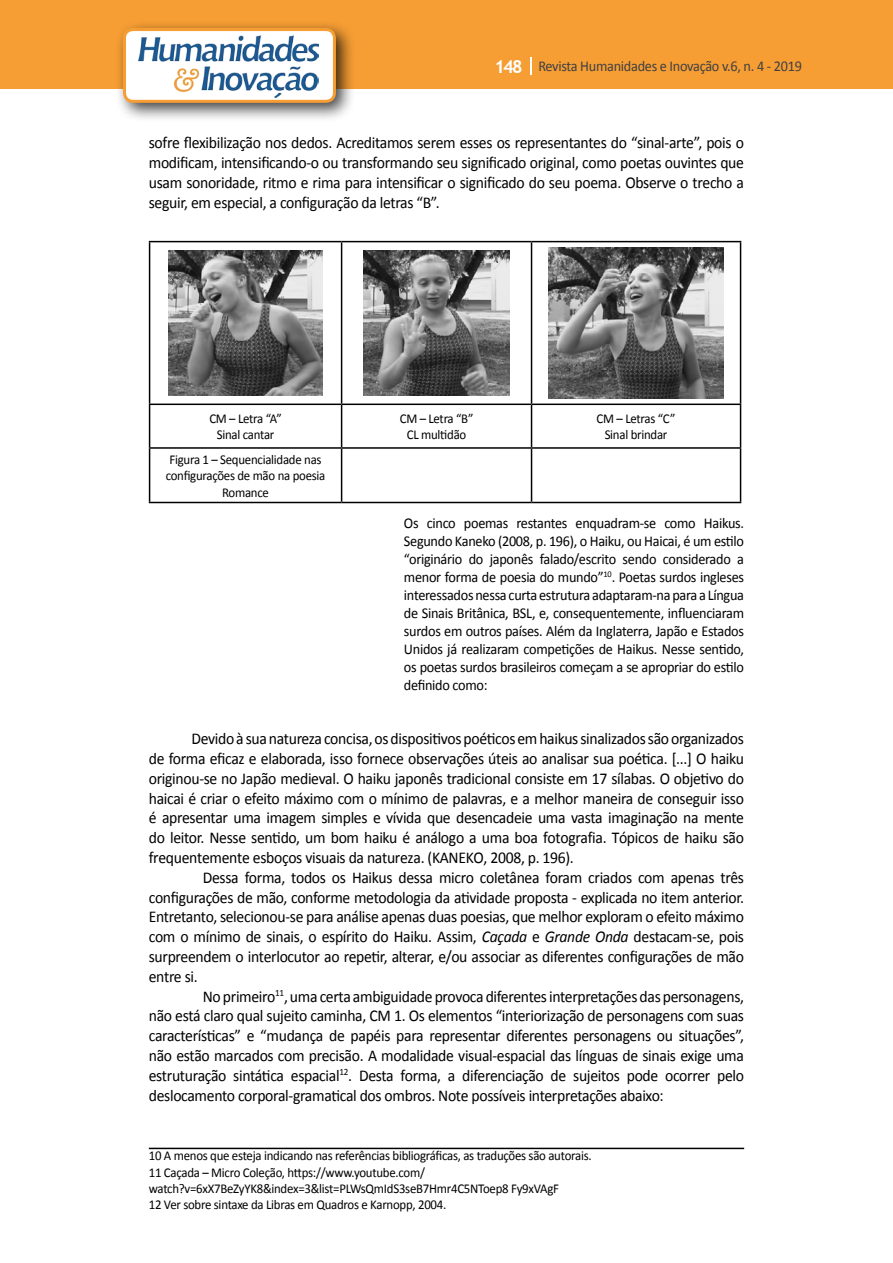
<style>
.page{position:relative;width:893px;height:1263px;background:#fff}
.page>*{position:absolute;margin:0;border:0;box-sizing:border-box;transform-origin:0 0}
.t1{font:16.5px/19.8px "Calibri";letter-spacing:-.02em;color:#000;text-align:justify;scale:.95 1}
.t2{font:15px/18px "Calibri";letter-spacing:-.02em;color:#000;text-align:justify;scale:.95 1}
.t3{font:15px "Calibri";letter-spacing:-.02em;color:#414042;scale:.95 1}
.t4{font:13.5px/16.2px "Calibri";letter-spacing:-.02em;color:#000;text-align:center;scale:.95 1}
.s1{font-family:"Trebuchet MS";font-weight:700;font-size:18px;color:#fff}
.s2{font-style:italic}
</style>
<div class="page">
<div style="left:0;top:0;width:893px;height:88px;background:#f69e34"></div>
<svg style="left:530px;top:57px;width:2px;height:18px"></svg>
<div style="left:115px;top:20px;width:241px;height:103px;background:#000;opacity:.75"></div>
<div style="left:125px;top:30px;width:209px;height:71px;background:#fff;border-radius:9px"></div>
<img style="left:138px;top:35px;width:181px;height:62px">
<div style="left:123px;top:28px;width:213px;height:75px;border:3px solid #f69e34;border-radius:9px"></div>
<hr style="left:149px;top:241px;width:193px;height:1px;background:#000">
<hr style="left:149px;top:242px;width:1px;height:162px;background:#000">
<hr style="left:342px;top:241px;width:189px;height:1px;background:#000">
<hr style="left:341px;top:242px;width:1px;height:162px;background:#000">
<hr style="left:531px;top:241px;width:210px;height:1px;background:#000">
<hr style="left:531px;top:242px;width:1px;height:162px;background:#000">
<hr style="left:740px;top:242px;width:1px;height:162px;background:#000">
<hr style="left:149px;top:404px;width:193px;height:1px;background:#000">
<hr style="left:149px;top:405px;width:1px;height:42px;background:#000">
<hr style="left:342px;top:404px;width:189px;height:1px;background:#000">
<hr style="left:341px;top:405px;width:1px;height:42px;background:#000">
<hr style="left:531px;top:404px;width:210px;height:1px;background:#000">
<hr style="left:531px;top:405px;width:1px;height:42px;background:#000">
<hr style="left:740px;top:405px;width:1px;height:42px;background:#000">
<hr style="left:149px;top:447px;width:193px;height:2px;background:#000">
<hr style="left:149px;top:449px;width:1px;height:53px;background:#000">
<hr style="left:342px;top:447px;width:189px;height:2px;background:#000">
<hr style="left:341px;top:449px;width:1px;height:53px;background:#000">
<hr style="left:531px;top:447px;width:210px;height:2px;background:#000">
<hr style="left:531px;top:449px;width:1px;height:53px;background:#000">
<hr style="left:740px;top:449px;width:1px;height:53px;background:#000">
<hr style="left:149px;top:502px;width:193px;height:1px;background:#000">
<hr style="left:342px;top:502px;width:189px;height:1px;background:#000">
<hr style="left:531px;top:502px;width:210px;height:1px;background:#000">
<img style="left:168px;top:251px;width:155px;height:144px">
<img style="left:363px;top:250px;width:147px;height:146px">
<img style="left:549px;top:248px;width:174px;height:150px">
<hr style="left:149px;top:1148px;width:595px;height:1px;background:#000">
<p class="t3" style="left:495px;top:57px;width:325px"><span class="s1">148</span> Revista Humanidades e Inovação v.6, n. 4 - 2019</p>
<p class="t1" style="left:149px;top:133px;width:628px">sofre flexibilização nos dedos. Acreditamos serem esses os representantes do “sinal-arte”, pois o modificam, intensificando-o ou transformando seu significado original, como poetas ouvintes que usam sonoridade, ritmo e rima para intensificar o significado do seu poema. Observe o trecho a seguir, em especial, a configuração da letras “B”.</p>
<p class="t4" style="left:209px;top:411px;width:78px">CM – Letra “A”<br>Sinal cantar</p>
<p class="t4" style="left:400px;top:411px;width:79px">CM – Letra “B”<br>CL multidão</p>
<p class="t4" style="left:597px;top:411px;width:84px">CM – Letras “C”<br>Sinal brindar</p>
<p class="t4" style="left:166px;top:452px;width:170px">Figura 1 – Sequencialidade nas configurações de mão na poesia<br>Romance</p>
<p class="t2" style="left:404px;top:514px;width:360px">Os cinco poemas restantes enquadram-se como Haikus.<br>Segundo Kaneko (2008, p. 196), o Haiku, ou Haicai, é um estilo “originário do japonês falado/escrito sendo considerado a menor forma de poesia do mundo”<sup>10</sup>. Poetas surdos ingleses interessados nessa curta estrutura adaptaram-na para a Língua de Sinais Britânica, BSL, e, consequentemente, influenciaram surdos em outros países. Além da Inglaterra, Japão e Estados Unidos já realizaram competições de Haikus. Nesse sentido, os poetas surdos brasileiros começam a se apropriar do estilo definido como:</p>
<p class="t1" style="left:149px;top:729px;width:628px;text-indent:43px">Devido à sua natureza concisa, os dispositivos poéticos em haikus sinalizados são organizados de forma eficaz e elaborada, isso fornece observações úteis ao analisar sua poética. [...] O haiku originou-se no Japão medieval. O haiku japonês tradicional consiste em 17 sílabas. O objetivo do haicai é criar o efeito máximo com o mínimo de palavras, e a melhor maneira de conseguir isso é apresentar uma imagem simples e vívida que desencadeie uma vasta imaginação na mente do leitor. Nesse sentido, um bom haiku é análogo a uma boa fotografia. Tópicos de haiku são frequentemente esboços visuais da natureza. (KANEKO, 2008, p. 196).</p>
<p class="t1" style="left:149px;top:867px;width:628px;text-indent:54px">Dessa forma, todos os Haikus dessa micro coletânea foram criados com apenas três configurações de mão, conforme metodologia da atividade proposta - explicada no item anterior.<br>Entretanto, selecionou-se para análise apenas duas poesias, que melhor exploram o efeito máximo com o mínimo de sinais, o espírito do Haiku. Assim, <span class="s2">Caçada</span> e <span class="s2">Grande Onda</span> destacam-se, pois surpreendem o interlocutor ao repetir, alterar, e/ou associar as diferentes configurações de mão entre si.</p>
<p class="t1" style="left:149px;top:986px;width:628px;text-indent:54px">No primeiro<sup>11</sup>, uma certa ambiguidade provoca diferentes interpretações das personagens, não está claro qual sujeito caminha, CM 1. Os elementos “interiorização de personagens com suas características” e “mudança de papéis para representar diferentes personagens ou situações”, não estão marcados com precisão. A modalidade visual-espacial das línguas de sinais exige uma estruturação sintática espacial<sup>12</sup>. Desta forma, a diferenciação de sujeitos pode ocorrer pelo deslocamento corporal-gramatical dos ombros. Note possíveis interpretações abaixo:</p>
<p class="t4" style="left:149px;top:1148px;width:468px;text-align:left">10 A menos que esteja indicando nas referências bibliográficas, as traduções são autorais.<br>11 Caçada – Micro Coleção, https://www.youtube.com/ watch?v=6xX7BeZyYK8&amp;index=3&amp;list=PLWsQmIdS3seB7Hmr4C5NToep8 Fy9xVAgF<br>12 Ver sobre sintaxe da Libras em Quadros e Karnopp, 2004.</p>
</div>
